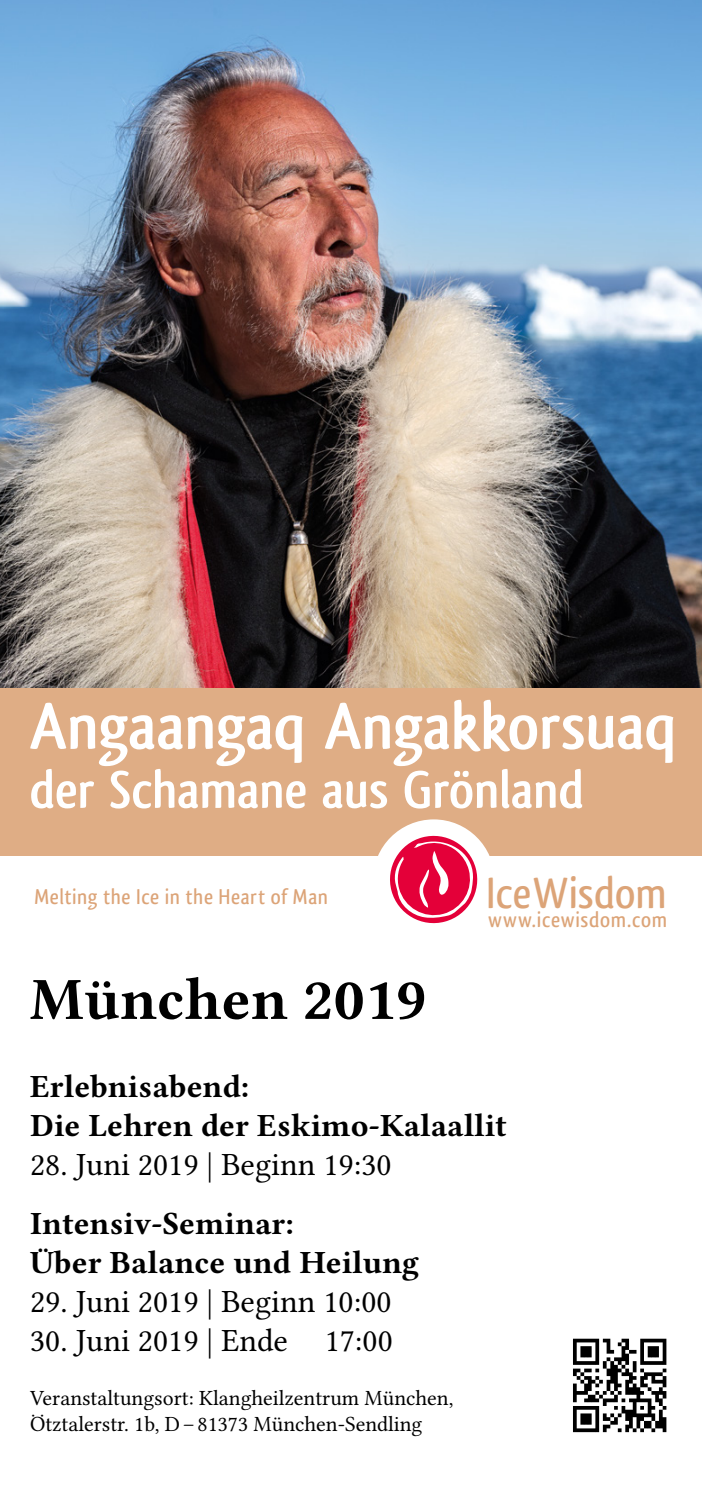
<style>
.page{position:relative;width:702px;height:1489px;background:#fff}
.page>*{position:absolute;margin:0;border:0;box-sizing:border-box;transform-origin:0 0}
.t1{font:700 69px "Qlassik";letter-spacing:-.005em;color:#fff}
.t2{font:60px "Lin Libertine OB";color:#000}
.t3{font:700 55px "Qlassik";color:#fff}
.t4{font:500 45.75px "Qlassik";letter-spacing:.005em;color:#dca478}
.t5{font:32.5px/39px "Lin Libertine OB";color:#000}
.t6{font:32.5px "Lin Libertine O";color:#000}
.t7{font:500 22.5px "Qlassik";letter-spacing:.03em;color:#dca478}
.t8{font:21.75px/26px "Lin Libertine O";color:#000}
</style>
<div class="page">
<div style="left:0;top:687px;width:702px;height:168px;background:#dfad85"></div>
<div style="left:373px;top:819px;width:121px;height:122px;background:#fff;border-radius:50%"></div>
<svg style="left:385px;top:831px;width:97px;height:93px"></svg>
<img style="left:0;top:0;width:702px;height:687px">
<svg style="left:573px;top:1338px;width:93px;height:93px"></svg>
<h1 class="t1" style="left:30px;top:685px;width:648px">Angaangaq Angakkorsuaq</h1>
<h3 class="t3" style="left:30px;top:757px;width:556px">der Schamane aus Grönland</h3>
<p class="t7" style="left:34px;top:883px;width:295px">Melting the Ice in the Heart of Man</p>
<h2 class="t2" style="left:30px;top:957px;width:397px">München 2019</h2>
<h3 class="t4" style="left:486px;top:865px;width:182px">IceWisdom</h3>
<p class="t7" style="left:488px;top:906px;width:180px">www.icewisdom.com</p>
<p class="t5" style="left:30px;top:1066px;width:478px">Erlebnisabend:<br>Die Lehren der Eskimo-Kalaallit</p>
<p class="t6" style="left:30px;top:1138px;width:363px">28. Juni 2019 | Beginn 19:30</p>
<p class="t5" style="left:30px;top:1202px;width:390px">Intensiv-Seminar:<br>Über Balance und Heilung</p>
<p class="t6" style="left:30px;top:1274px;width:363px">29. Juni 2019 | Beginn 10:00</p>
<p class="t6" style="left:30px;top:1313px;width:364px">30. Juni 2019 | Ende 17:00</p>
<p class="t8" style="left:30px;top:1382px;width:425px">Veranstaltungsort: Klangheilzentrum München,<br>Ötztalerstr. 1b, D – 81373 München-Sendling</p>
</div>
